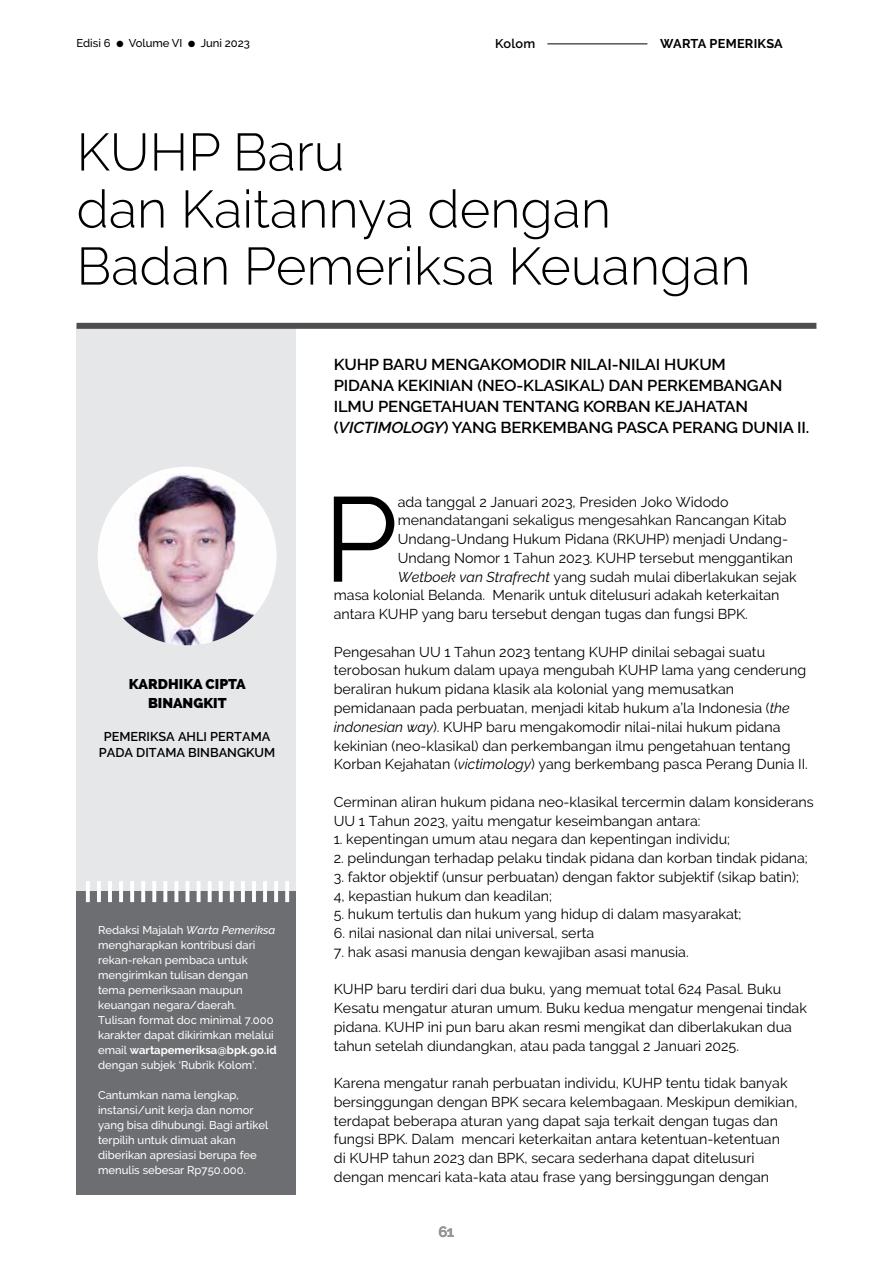
<style>
.page{position:relative;width:893px;height:1263px;background:#fff}
.page>*{position:absolute;margin:0;border:0;box-sizing:border-box;transform-origin:0 0}
.t1{font:119.85px "Raleway";color:#000}
.t2{font:300 52.5px/57px "Raleway";color:#000}
.t3{font:600 15.75px/21px "Raleway";letter-spacing:-.01em;color:#000;scale:1.05 1}
.t4{font:700 15px "Raleway";color:#939598}
.t5{font:14.25px/18.8px "Raleway";color:#000}
.t6{font:800 14.25px/18.8px "Raleway";color:#000;text-align:center}
.t7{font:600 12.75px/16.5px "Raleway";color:#000;text-align:center}
.t8{font:700 12.75px "Raleway";letter-spacing:.02em;color:#000}
.t9{font:500 11.25px/15px "Raleway";color:#fff}
.t10{font:500 11.25px "Raleway";color:#000}
.s1{font-style:italic}
.s2{font-weight:700}
</style>
<div class="page">
<hr style="left:547px;top:44px;width:100px;height:1px;background:#000">
<div style="left:77px;top:326px;width:219px;height:869px;background:#e6e7e8"></div>
<div style="left:77px;top:892px;width:219px;height:303px;background:#6d6e71"></div>
<div style="left:77px;top:323px;width:739px;height:6px;background:#4d4d4f"></div>
<img style="left:98px;top:467px;width:178px;height:178px;border-radius:89px">
<hr style="left:86px;top:881px;width:4px;height:21px;background:#fff">
<hr style="left:97px;top:881px;width:4px;height:21px;background:#fff">
<hr style="left:108px;top:881px;width:4px;height:21px;background:#fff">
<hr style="left:119px;top:881px;width:4px;height:21px;background:#fff">
<hr style="left:130px;top:881px;width:4px;height:21px;background:#fff">
<hr style="left:141px;top:881px;width:4px;height:21px;background:#fff">
<hr style="left:152px;top:881px;width:4px;height:21px;background:#fff">
<hr style="left:163px;top:881px;width:4px;height:21px;background:#fff">
<svg style="left:174px;top:881px;width:4px;height:21px"></svg>
<hr style="left:186px;top:881px;width:3px;height:21px;background:#fff">
<hr style="left:197px;top:881px;width:4px;height:21px;background:#fff">
<hr style="left:208px;top:881px;width:4px;height:21px;background:#fff">
<hr style="left:219px;top:881px;width:4px;height:21px;background:#fff">
<hr style="left:230px;top:881px;width:4px;height:21px;background:#fff">
<hr style="left:241px;top:881px;width:4px;height:21px;background:#fff">
<hr style="left:252px;top:881px;width:4px;height:21px;background:#fff">
<hr style="left:263px;top:881px;width:4px;height:21px;background:#fff">
<hr style="left:274px;top:881px;width:4px;height:21px;background:#fff">
<hr style="left:285px;top:881px;width:4px;height:21px;background:#fff">
<p class="t10" style="left:77px;top:36px;width:175px">Edisi 6 ● Volume VI ● Juni 2023</p>
<p class="t7" style="left:495px;top:35px;width:42px">Kolom</p>
<p class="t8" style="left:660px;top:36px;width:124px">WARTA PEMERIKSA</p>
<h2 class="t2" style="left:77px;top:123px;width:676px">KUHP Baru<br>dan Kaitannya dengan<br>Badan Pemeriksa Keuangan</h2>
<p class="t6" style="left:129px;top:674px;width:118px">KARDHIKA CIPTA<br>BINANGKIT</p>
<p class="t7" style="left:99px;top:728px;width:178px">PEMERIKSA AHLI PERTAMA<br>PADA DITAMA BINBANGKUM</p>
<p class="t9" style="left:98px;top:923px;width:180px">Redaksi Majalah <span class="s1">Warta Pemeriksa </span>mengharapkan kontribusi dari rekan-rekan pembaca untuk mengirimkan tulisan dengan tema pemeriksaan maupun keuangan negara/daerah.<br>Tulisan format doc minimal 7.000 karakter dapat dikirimkan melalui email <span class="s2">wartapemeriksa@bpk.go.id </span>dengan subjek ‘Rubrik Kolom’.</p>
<p class="t9" style="left:98px;top:1088px;width:172px">Cantumkan nama lengkap, instansi/unit kerja dan nomor yang bisa dihubungi. Bagi artikel terpilih untuk dimuat akan diberikan apresiasi berupa fee menulis sebesar Rp750.000.</p>
<p class="t3" style="left:334px;top:354px;width:454px">KUHP BARU MENGAKOMODIR NILAI-NILAI HUKUM<br>PIDANA KEKINIAN (NEO-KLASIKAL) DAN PERKEMBANGAN ILMU PENGETAHUAN TENTANG KORBAN KEJAHATAN (<span class="s1">VICTIMOLOGY</span>) YANG BERKEMBANG PASCA PERANG DUNIA II.</p>
<h1 class="t1" style="left:323px;top:470px;width:76px">P</h1>
<p class="t5" style="left:398px;top:492px;width:332px">ada tanggal 2 Januari 2023, Presiden Joko Widodo</p>
<p class="t5" style="left:398px;top:511px;width:390px">menandatangani sekaligus mengesahkan Rancangan Kitab</p>
<p class="t5" style="left:398px;top:530px;width:392px">Undang-Undang Hukum Pidana (RKUHP) menjadi Undang-</p>
<p class="t5" style="left:398px;top:548px;width:397px">Undang Nomor 1 Tahun 2023. KUHP tersebut menggantikan</p>
<p class="t5" style="left:398px;top:567px;width:400px"><span class="s1">Wetboek van Strafrecht</span> yang sudah mulai diberlakukan sejak</p>
<p class="t5" style="left:334px;top:586px;width:447px">masa kolonial Belanda. Menarik untuk ditelusuri adakah keterkaitan</p>
<p class="t5" style="left:334px;top:605px;width:416px">antara KUHP yang baru tersebut dengan tugas dan fungsi BPK.</p>
<p class="t5" style="left:334px;top:642px;width:476px">Pengesahan UU 1 Tahun 2023 tentang KUHP dinilai sebagai suatu terobosan hukum dalam upaya mengubah KUHP lama yang cenderung beraliran hukum pidana klasik ala kolonial yang memusatkan pemidanaan pada perbuatan, menjadi kitab hukum a’la Indonesia (<span class="s1">the indonesian way</span>). KUHP baru mengakomodir nilai-nilai hukum pidana kekinian (neo-klasikal) dan perkembangan ilmu pengetahuan tentang Korban Kejahatan (<span class="s1">victimology</span>) yang berkembang pasca Perang Dunia II.</p>
<p class="t5" style="left:334px;top:792px;width:481px">Cerminan aliran hukum pidana neo-klasikal tercermin dalam konsiderans<br>UU 1 Tahun 2023, yaitu mengatur keseimbangan antara:</p>
<p class="t5" style="left:334px;top:830px;width:398px">1. kepentingan umum atau negara dan kepentingan individu;</p>
<p class="t5" style="left:334px;top:848px;width:475px">2. pelindungan terhadap pelaku tindak pidana dan korban tindak pidana;</p>
<p class="t5" style="left:334px;top:867px;width:467px">3. faktor objektif (unsur perbuatan) dengan faktor subjektif (sikap batin);<br>4, kepastian hukum dan keadilan;</p>
<p class="t5" style="left:334px;top:905px;width:409px">5. hukum tertulis dan hukum yang hidup di dalam masyarakat;</p>
<p class="t5" style="left:334px;top:924px;width:262px">6. nilai nasional dan nilai universal, serta</p>
<p class="t5" style="left:334px;top:942px;width:356px">7. hak asasi manusia dengan kewajiban asasi manusia.</p>
<p class="t5" style="left:334px;top:980px;width:475px">KUHP baru terdiri dari dua buku, yang memuat total 624 Pasal. Buku Kesatu mengatur aturan umum. Buku kedua mengatur mengenai tindak pidana. KUHP ini pun baru akan resmi mengikat dan diberlakukan dua tahun setelah diundangkan, atau pada tanggal 2 Januari 2025.</p>
<p class="t5" style="left:334px;top:1074px;width:465px">Karena mengatur ranah perbuatan individu, KUHP tentu tidak banyak bersinggungan dengan BPK secara kelembagaan. Meskipun demikian, terdapat beberapa aturan yang dapat saja terkait dengan tugas dan fungsi BPK. Dalam mencari keterkaitan antara ketentuan-ketentuan<br>di KUHP tahun 2023 dan BPK, secara sederhana dapat ditelusuri dengan mencari kata-kata atau frase yang bersinggungan dengan</p>
<p class="t4" style="left:439px;top:1223px;width:17px">61</p>
</div>
